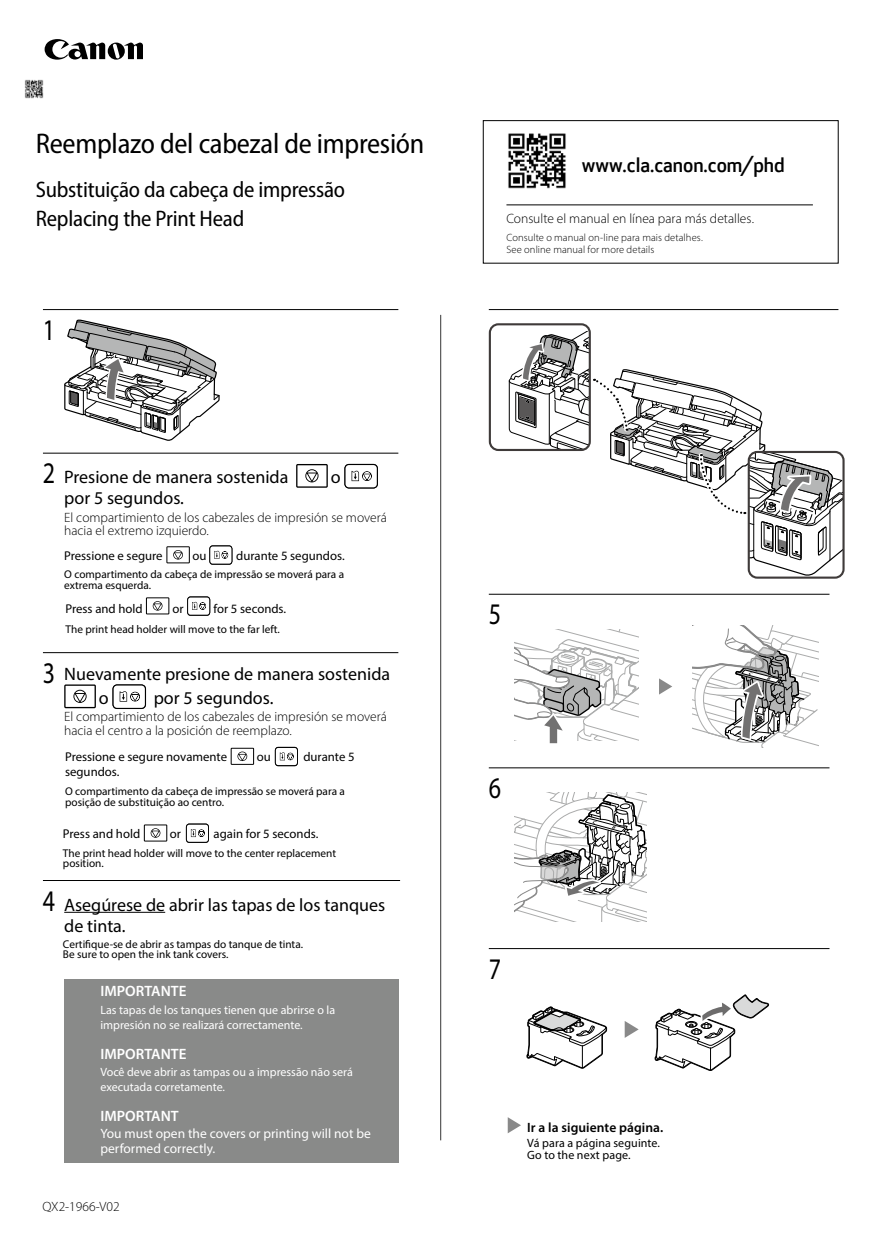
<style>
.page{position:relative;width:881px;height:1251px;background:#fff}
.page>*{position:absolute;margin:0;border:0;box-sizing:border-box;transform-origin:0 0}
.t1{font:30px "Myriad Pro";color:#000;scale:.8 1}
.t2{font:semi-condensed 28.5px "Myriad Pro";letter-spacing:-.01em;color:#000}
.t3{font:semi-condensed 22.5px "Myriad Pro";letter-spacing:-.01em;color:#000}
.t4{font:500 19.5px "Optic Sans 301";color:#000}
.t5{font:18px/24px "Myriad Pro";color:#000}
.t6{font:600 15px "Myriad Pro";color:#fff}
.t7{font:300 13.5px/13.5px "Myriad Pro";color:#000}
.t8{font:13.5px/15px "Myriad Pro";color:#fff}
.t9{font:600 13.5px "Myriad Pro";letter-spacing:.005em;color:#000}
.t10{font:12.75px "Myriad Pro";color:#000}
.t11{font:12px/15px "Myriad Pro";color:#fff}
.t12{font:12px/12px "Myriad Pro";letter-spacing:.01em;color:#000}
.t13{font:11.25px/10.5px "Myriad Pro";color:#000}
.t14{font:300 10.5px/12px "Myriad Pro";letter-spacing:.01em;color:#000}
.s1{font-size:30px}
</style>
<div class="page">
<hr style="left:440px;top:315px;width:1px;height:825px;background:#000">
<div style="left:483px;top:120px;width:355px;height:143px;border:1px solid #000"></div>
<svg style="left:44px;top:39px;width:99px;height:21px"></svg>
<hr style="left:506px;top:204px;width:306px;height:1px;background:#000">
<div style="left:488px;top:323px;width:102px;height:128px;border:2px solid #3f3b3a;border-radius:9px"></div>
<svg style="left:508px;top:331px;width:335px;height:246px"></svg>
<svg style="left:624px;top:1021px;width:14px;height:16px"></svg>
<svg style="left:526px;top:1006px;width:82px;height:63px"></svg>
<svg style="left:654px;top:994px;width:114px;height:76px"></svg>
<svg style="left:514px;top:792px;width:132px;height:128px"></svg>
<svg style="left:659px;top:678px;width:13px;height:16px"></svg>
<svg style="left:514px;top:629px;width:124px;height:114px"></svg>
<svg style="left:692px;top:625px;width:126px;height:122px"></svg>
<svg style="left:275px;top:746px;width:23px;height:20px"></svg>
<div style="left:230px;top:747px;width:24px;height:17px;border:1px solid #000"></div>
<svg style="left:237px;top:751px;width:10px;height:9px"></svg>
<hr style="left:43px;top:309px;width:355px;height:1px;background:#000">
<svg style="left:64px;top:319px;width:155px;height:122px"></svg>
<hr style="left:43px;top:453px;width:355px;height:1px;background:#000">
<div style="left:296px;top:464px;width:31px;height:23px;border:1px solid #000"></div>
<svg style="left:305px;top:469px;width:13px;height:13px"></svg>
<svg style="left:344px;top:464px;width:34px;height:24px"></svg>
<svg style="left:209px;top:545px;width:23px;height:19px"></svg>
<div style="left:166px;top:546px;width:24px;height:17px;border:1px solid #000"></div>
<svg style="left:173px;top:550px;width:10px;height:9px"></svg>
<svg style="left:187px;top:596px;width:23px;height:19px"></svg>
<div style="left:146px;top:597px;width:23px;height:17px;border:1px solid #000"></div>
<svg style="left:153px;top:601px;width:9px;height:9px"></svg>
<hr style="left:43px;top:652px;width:355px;height:1px;background:#000">
<div style="left:64px;top:684px;width:32px;height:24px;border:1px solid #000"></div>
<svg style="left:73px;top:689px;width:14px;height:13px"></svg>
<svg style="left:112px;top:684px;width:34px;height:25px"></svg>
<svg style="left:186px;top:823px;width:23px;height:19px"></svg>
<div style="left:144px;top:824px;width:23px;height:17px;border:1px solid #000"></div>
<svg style="left:151px;top:828px;width:9px;height:9px"></svg>
<hr style="left:43px;top:880px;width:357px;height:1px;background:#000">
<hr style="left:64px;top:911px;width:101px;height:1px;background:#000">
<div style="left:64px;top:978px;width:334px;height:184px;background:#898a89"></div>
<hr style="left:488px;top:309px;width:350px;height:1px;background:#000">
<hr style="left:488px;top:594px;width:341px;height:1px;background:#000">
<svg style="left:507px;top:1117px;width:14px;height:16px"></svg>
<hr style="left:488px;top:767px;width:341px;height:1px;background:#000">
<hr style="left:488px;top:948px;width:341px;height:1px;background:#000">
<img style="left:508px;top:133px;width:58px;height:56px">
<img style="left:24px;top:80px;width:20px;height:18px">
<h2 class="t2" style="left:36px;top:126px;width:390px">Reemplazo del cabezal de impresión</h2>
<h3 class="t3" style="left:36px;top:176px;width:311px">Substituição da cabeça de impressão</h3>
<h3 class="t3" style="left:36px;top:204px;width:210px">Replacing the Print Head</h3>
<h1 class="t1" style="left:43px;top:311px;width:17px">1</h1>
<h3 class="t5" style="left:43px;top:464px;width:247px"><span class="s1">2</span> Presione de manera sostenida</h3>
<h3 class="t5" style="left:330px;top:464px;width:11px">o</h3>
<h3 class="t5" style="left:64px;top:485px;width:121px">por 5 segundos.</h3>
<p class="t7" style="left:64px;top:510px;width:324px">El compartimiento de los cabezales de impresión se moverá hacia el extremo izquierdo.</p>
<p class="t10" style="left:64px;top:548px;width:100px">Pressione e segure</p>
<p class="t10" style="left:192px;top:548px;width:16px">ou</p>
<p class="t10" style="left:236px;top:548px;width:110px">durante 5 segundos.</p>
<p class="t13" style="left:64px;top:569px;width:281px">O compartimento da cabeça de impressão se moverá para a extrema esquerda.</p>
<p class="t10" style="left:66px;top:601px;width:79px">Press and hold</p>
<p class="t10" style="left:172px;top:601px;width:13px">or</p>
<p class="t10" style="left:213px;top:601px;width:74px">for 5 seconds.</p>
<p class="t13" style="left:66px;top:623px;width:216px">The print head holder will move to the far left.</p>
<h3 class="t5" style="left:99px;top:661px;width:293px;text-indent:-56px"><span class="s1">3</span> Nuevamente presione de manera sostenida o</h3>
<h3 class="t5" style="left:154px;top:685px;width:121px">por 5 segundos.</h3>
<p class="t7" style="left:64px;top:710px;width:324px">El compartimiento de los cabezales de impresión se moverá hacia el centro a la posición de reemplazo.</p>
<p class="t10" style="left:65px;top:748px;width:163px">Pressione e segure novamente</p>
<p class="t10" style="left:257px;top:748px;width:16px">ou</p>
<p class="t10" style="left:303px;top:748px;width:53px">durante 5</p>
<p class="t10" style="left:65px;top:763px;width:56px">segundos.</p>
<p class="t13" style="left:65px;top:786px;width:281px">O compartimento da cabeça de impressão se moverá para a posição de substituição ao centro.</p>
<p class="t10" style="left:63px;top:825px;width:79px">Press and hold</p>
<p class="t10" style="left:170px;top:825px;width:13px">or</p>
<p class="t10" style="left:213px;top:825px;width:106px">again for 5 seconds.</p>
<p class="t13" style="left:63px;top:847px;width:275px">The print head holder will move to the center replacement position.</p>
<h3 class="t5" style="left:64px;top:893px;width:322px;line-height:21px;text-indent:-21px"><span class="s1">4</span> Asegúrese de abrir las tapas de los tanques de tinta.</h3>
<p class="t13" style="left:63px;top:938px;width:241px">Certifique-se de abrir as tampas do tanque de tinta.<br>Be sure to open the ink tank covers.</p>
<h3 class="t6" style="left:100px;top:981px;width:87px">IMPORTANTE</h3>
<p class="t11" style="left:100px;top:1001px;width:236px">Las tapas de los tanques tienen que abrirse o la impresión no se realizará correctamente.</p>
<h3 class="t6" style="left:100px;top:1043px;width:87px">IMPORTANTE</h3>
<p class="t11" style="left:100px;top:1063px;width:254px">Você deve abrir as tampas ou a impressão não será executada corretamente.</p>
<h3 class="t6" style="left:100px;top:1105px;width:80px">IMPORTANT</h3>
<p class="t8" style="left:100px;top:1125px;width:272px">You must open the covers or printing will not be performed correctly.</p>
<p class="t7" style="left:43px;top:1199px;width:79px">QX2-1966-V02</p>
<h3 class="t4" style="left:581px;top:153px;width:204px">www.cla.canon.com/phd</h3>
<p class="t7" style="left:506px;top:212px;width:249px">Consulte el manual en línea para más detalles.</p>
<p class="t14" style="left:506px;top:231px;width:198px">Consulte o manual on-line para mais detalhes.<br>See online manual for more details</p>
<h1 class="t1" style="left:488px;top:595px;width:17px">5</h1>
<h1 class="t1" style="left:488px;top:769px;width:17px">6</h1>
<h1 class="t1" style="left:488px;top:949px;width:17px">7</h1>
<p class="t9" style="left:527px;top:1118px;width:137px">Ir a la siguiente página.</p>
<p class="t12" style="left:527px;top:1136px;width:134px">Vá para a página seguinte.<br>Go to the next page.</p>
</div>
